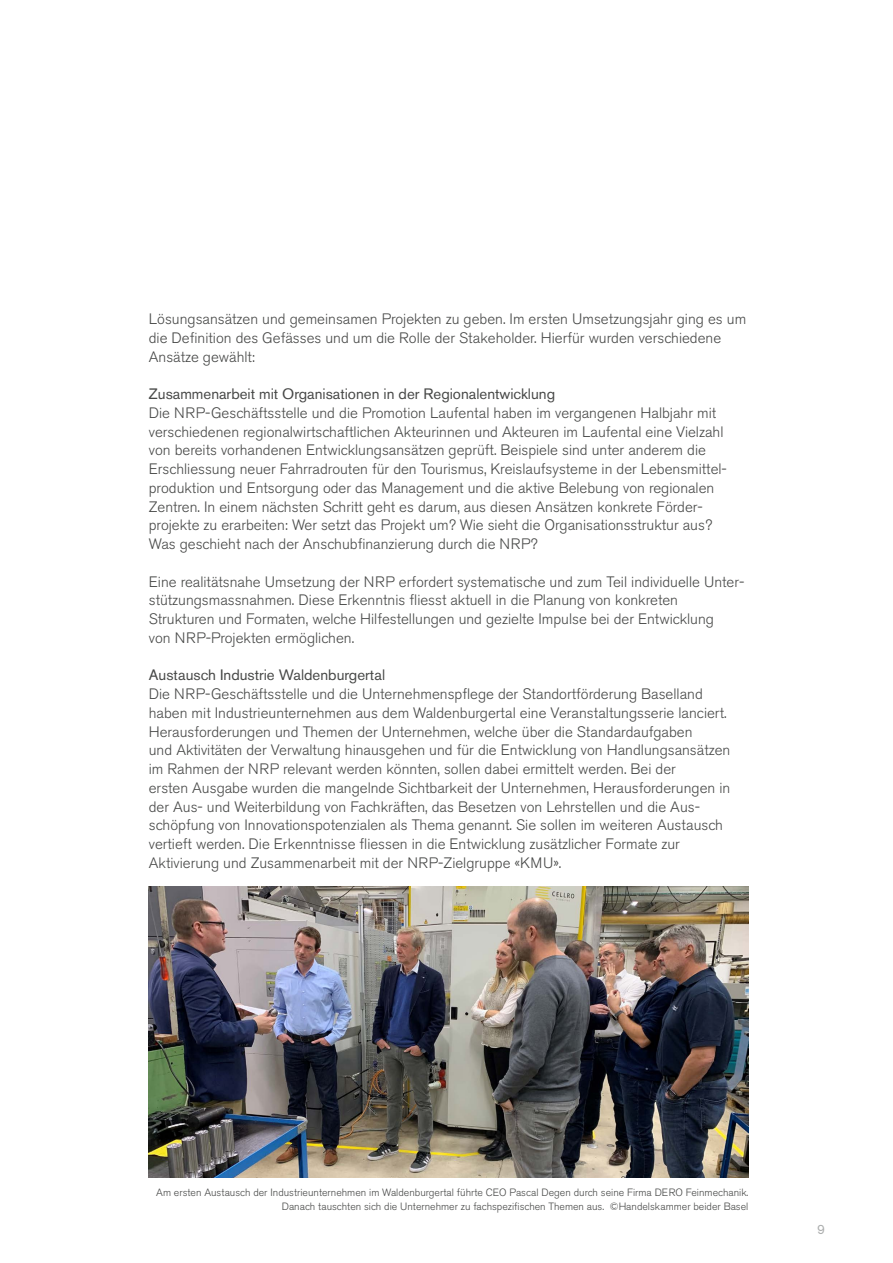
<style>
.page{position:relative;width:893px;height:1263px;background:#fff}
.page>*{position:absolute;margin:0;border:0;box-sizing:border-box;transform-origin:0 0}
.t1{font:300 15px/18.8px "Akzidenz Grotesk BE";color:#474847}
.t2{font:15px "Akzidenz Grotesk BE";color:#474847}
.t3{font:13.5px "Akzidenz Grotesk BE";color:#adafaf}
.t4{font:300 10.5px/13.5px "Akzidenz Grotesk BE";color:#474847;text-align:right}
</style>
<div class="page">
<img style="left:149px;top:887px;width:599px;height:290px">
<p class="t1" style="left:149px;top:310px;width:599px">Lösungsansätzen und gemeinsamen Projekten zu geben. Im ersten Umsetzungsjahr ging es um die Definition des Gefässes und um die Rolle der Stakeholder. Hierfür wurden verschiedene<br>Ansätze gewählt:</p>
<p class="t2" style="left:149px;top:385px;width:408px">Zusammenarbeit mit Organisationen in der Regionalentwicklung</p>
<p class="t1" style="left:149px;top:404px;width:578px">Die NRP-Geschäftsstelle und die Promotion Laufental haben im vergangenen Halbjahr mit verschiedenen regionalwirtschaftlichen Akteurinnen und Akteuren im Laufental eine Vielzahl von bereits vorhandenen Entwicklungsansätzen geprüft. Beispiele sind unter anderem die Erschliessung neuer Fahrradrouten für den Tourismus, Kreislaufsysteme in der Lebens mittel&shy;produktion und Entsorgung oder das Management und die aktive Belebung von regionalen Zentren. In einem nächsten Schritt geht es darum, aus diesen Ansätzen konkrete Förder&shy;projekte zu erarbeiten: Wer setzt das Projekt um? Wie sieht die Organisationsstruktur aus?<br>Was geschieht nach der Anschubfinanzierung durch die NRP?</p>
<p class="t1" style="left:149px;top:572px;width:597px">Eine realitätsnahe Umsetzung der NRP erfordert systematische und zum Teil individuelle Unter - stützungsmassnahmen. Diese Erkenntnis fliesst aktuell in die Planung von konkreten Strukturen und Formaten, welche Hilfestellungen und gezielte Impulse bei der Entwicklung<br>von NRP-Projekten ermöglichen.</p>
<p class="t2" style="left:149px;top:666px;width:238px">Austausch Industrie Waldenburgertal</p>
<p class="t1" style="left:149px;top:685px;width:583px">Die NRP-Geschäftsstelle und die Unternehmenspflege der Standortförderung Baselland haben mit Industrieunternehmen aus dem Waldenburgertal eine Veranstaltungsserie lanciert.<br>Herausforderungen und Themen der Unternehmen, welche über die Standardaufgaben<br>und Aktivitäten der Verwaltung hinausgehen und für die Entwicklung von Handlungsansätzen im Rahmen der NRP relevant werden könnten, sollen dabei ermittelt werden. Bei der<br>ersten Ausgabe wurden die mangelnde Sichtbarkeit der Unternehmen, Herausforderungen in der Aus- und Weiterbildung von Fachkräften, das Besetzen von Lehrstellen und die Aus&shy;schöpfung von Innovationspotenzialen als Thema genannt. Sie sollen im weiteren Austausch vertieft werden. Die Erkenntnisse fliessen in die Entwicklung zusätzlicher Formate zur Aktivierung und Zusammenarbeit mit der NRP-Zielgruppe «KMU».</p>
<p class="t4" style="left:156px;top:1186px;width:594px">Am ersten Austausch der Industrieunternehmen im Waldenburgertal führte CEO Pascal Degen durch seine Firma DERO Feinmechanik.<br>Danach tauschten sich die Unternehmer zu fachspezifischen Themen aus. ©Handelskammer beider Basel</p>
<p class="t3" style="left:817px;top:1221px;width:9px">9</p>
</div>
